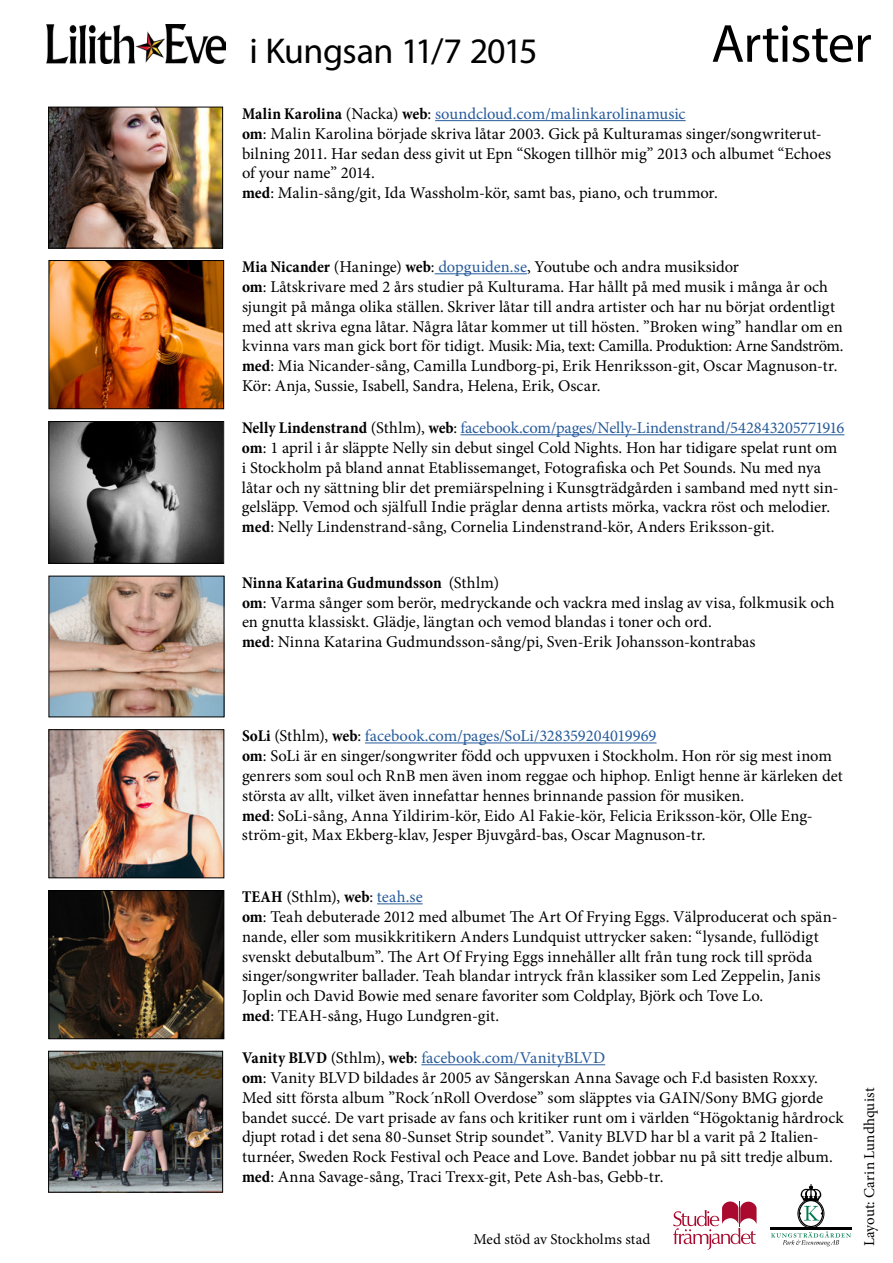
<style>
.page{position:relative;width:893px;height:1263px;background:#fff}
.page>*{position:absolute;margin:0;border:0;box-sizing:border-box;transform-origin:0 0}
.t1{font:54px "Myriad Pro";letter-spacing:-.02em;color:#000}
.t2{font:36px "Myriad Pro";letter-spacing:-.02em;color:#000}
.t3{font:16.5px/19.8px "Minion Pro";color:#000}
.t4{font:15px "Minion Pro";letter-spacing:.005em;color:#000}
.s1{font-weight:700;font-stretch:condensed}
.s2{color:#275b9b}
</style>
<div class="page">
<svg style="left:673px;top:1201px;width:84px;height:49px"></svg>
<img style="left:46px;top:25px;width:179px;height:38px">
<div style="left:798px;top:1199px;width:26px;height:29px;border:1px solid #000;border-radius:50%"></div>
<div style="left:799px;top:1200px;width:24px;height:27px;border:1px solid #000;border-radius:50%"></div>
<svg style="left:799px;top:1184px;width:24px;height:36px"></svg>
<hr style="left:770px;top:1228px;width:82px;height:1px;background:#000">
<hr style="left:770px;top:1230px;width:82px;height:1px;background:#000">
<svg style="left:771px;top:1231px;width:80px;height:15px"></svg>
<img style="left:51px;top:109px;width:170px;height:137px">
<div style="left:49px;top:107px;width:174px;height:141px;border:1px solid #000"></div>
<hr style="left:435px;top:120px;width:251px;height:1px;background:#275b9b">
<img style="left:51px;top:262px;width:171px;height:145px">
<div style="left:49px;top:260px;width:175px;height:149px;border:1px solid #000"></div>
<hr style="left:435px;top:273px;width:92px;height:1px;background:#275b9b">
<img style="left:51px;top:423px;width:171px;height:139px">
<div style="left:49px;top:421px;width:175px;height:143px;border:1px solid #000"></div>
<hr style="left:460px;top:434px;width:384px;height:1px;background:#275b9b">
<img style="left:51px;top:578px;width:171px;height:137px">
<img style="left:51px;top:731px;width:171px;height:145px">
<div style="left:49px;top:729px;width:175px;height:149px;border:1px solid #000"></div>
<hr style="left:365px;top:742px;width:291px;height:1px;background:#275b9b">
<img style="left:51px;top:892px;width:171px;height:145px">
<div style="left:49px;top:890px;width:175px;height:149px;border:1px solid #000"></div>
<hr style="left:377px;top:903px;width:46px;height:1px;background:#275b9b">
<img style="left:51px;top:1053px;width:170px;height:137px">
<div style="left:49px;top:1051px;width:174px;height:141px;border:1px solid #000"></div>
<hr style="left:421px;top:1064px;width:184px;height:1px;background:#275b9b">
<h2 class="t2" style="left:249px;top:29px;width:290px">i Kungsan 11/7 2015</h2>
<h1 class="t1" style="left:711px;top:10px;width:162px">Artister</h1>
<p class="t3" style="left:242px;top:104px;width:591px"><span class="s1">Malin Karolina</span> (Nacka) <span class="s1">web</span>: <span class="s2">soundcloud.com/malinkarolinamusic<br></span><span class="s1">om</span>: Malin Karolina började skriva låtar 2003. Gick på Kulturamas singer/songwriterut&shy;bilning 2011. Har sedan dess givit ut Epn “Skogen tillhör mig” 2013 och albumet “Echoes of your name” 2014.<br><span class="s1">med</span>: Malin-sång/git, Ida Wassholm-kör, samt bas, piano, och trummor.</p>
<p class="t3" style="left:242px;top:257px;width:603px"><span class="s1">Mia Nicander</span> (Haninge) <span class="s1">web</span>: <span class="s2">dopguiden.se</span>, Youtube och andra musiksidor<br><span class="s1">om</span>: Låtskrivare med 2 års studier på Kulturama. Har hållt på med musik i många år och sjungit på många olika ställen. Skriver låtar till andra artister och har nu börjat ordentligt med att skriva egna låtar. Några låtar kommer ut till hösten. ”Broken wing” handlar om en kvinna vars man gick bort för tidigt. Musik: Mia, text: Camilla. Produktion: Arne Sandström. <span class="s1">med</span>: Mia Nicander-sång, Camilla Lundborg-pi, Erik Henriksson-git, Oscar Magnuson-tr.<br>Kör: Anja, Sussie, Isabell, Sandra, Helena, Erik, Oscar.</p>
<p class="t3" style="left:242px;top:418px;width:604px"><span class="s1">Nelly Lindenstrand</span> (Sthlm), <span class="s1">web</span>: <span class="s2">facebook.com/pages/Nelly-Lindenstrand/542843205771916 </span><span class="s1">om</span>: 1 april i år släppte Nelly sin debut singel Cold Nights. Hon har tidigare spelat runt om i Stockholm på bland annat Etablissemanget, Fotografiska och Pet Sounds. Nu med nya låtar och ny sättning blir det premiärspelning i Kunsgträdgården i samband med nytt sin&shy;gelsläpp. Vemod och själfull Indie präglar denna artists mörka, vackra röst och melodier. <span class="s1">med</span>: Nelly Lindenstrand-sång, Cornelia Lindenstrand-kör, Anders Eriksson-git.</p>
<p class="t3" style="left:242px;top:573px;width:594px"><span class="s1">Ninna Katarina Gudmundsson</span> (Sthlm)<br><span class="s1">om</span>: Varma sånger som berör, medryckande och vackra med inslag av visa, folkmusik och en gnutta klassiskt. Glädje, längtan och vemod blandas i toner och ord.<br><span class="s1">med</span>: Ninna Katarina Gudmundsson-sång/pi, Sven-Erik Johansson-kontrabas</p>
<p class="t3" style="left:242px;top:726px;width:602px"><span class="s1">SoLi</span> (Sthlm), <span class="s1">web</span>: <span class="s2">facebook.com/pages/SoLi/328359204019969<br></span><span class="s1">om</span>: SoLi är en singer/songwriter född och uppvuxen i Stockholm. Hon rör sig mest inom genrers som soul och RnB men även inom reggae och hiphop. Enligt henne är kärleken det största av allt, vilket även innefattar hennes brinnande passion för musiken.<br><span class="s1">med</span>: SoLi-sång, Anna Yildirim-kör, Eido Al Fakie-kör, Felicia Eriksson-kör, Olle Eng&shy;ström-git, Max Ekberg-klav, Jesper Bjuvgård-bas, Oscar Magnuson-tr.</p>
<p class="t3" style="left:242px;top:887px;width:597px"><span class="s1">TEAH</span> (Sthlm), <span class="s1">web</span>: <span class="s2">teah.se<br></span><span class="s1">om</span>: Teah debuterade 2012 med albumet The Art Of Frying Eggs. Välproducerat och spän&shy;nande, eller som musikkritikern Anders Lundquist uttrycker saken: “lysande, fullödigt svenskt debutalbum”. The Art Of Frying Eggs innehåller allt från tung rock till spröda singer/songwriter ballader. Teah blandar intryck från klassiker som Led Zeppelin, Janis Joplin och David Bowie med senare favoriter som Coldplay, Björk och Tove Lo.<br><span class="s1">med</span>: TEAH-sång, Hugo Lundgren-git.</p>
<p class="t3" style="left:242px;top:1048px;width:603px"><span class="s1">Vanity BLVD</span> (Sthlm), <span class="s1">web</span>: <span class="s2">facebook.com/VanityBLVD<br></span><span class="s1">om</span>: Vanity BLVD bildades år 2005 av Sångerskan Anna Savage och F.d basisten Roxxy.<br>Med sitt första album ”Rock´nRoll Overdose” som släpptes via GAIN/Sony BMG gjorde bandet succé. De vart prisade av fans och kritiker runt om i världen “Högoktanig hårdrock djupt rotad i det sena 80-Sunset Strip soundet”. Vanity BLVD har bl a varit på 2 Italien&shy;turnéer, Sweden Rock Festival och Peace and Love. Bandet jobbar nu på sitt tredje album. <span class="s1">med</span>: Anna Savage-sång, Traci Trexx-git, Pete Ash-bas, Gebb-tr.</p>
<p class="t4" style="left:473px;top:1229px;width:178px">Med stöd av Stockholms stad</p>
<p class="t4" style="left:859px;top:1246px;width:160px;rotate:-90deg">Layout: Carin Lundhquist</p>
</div>
